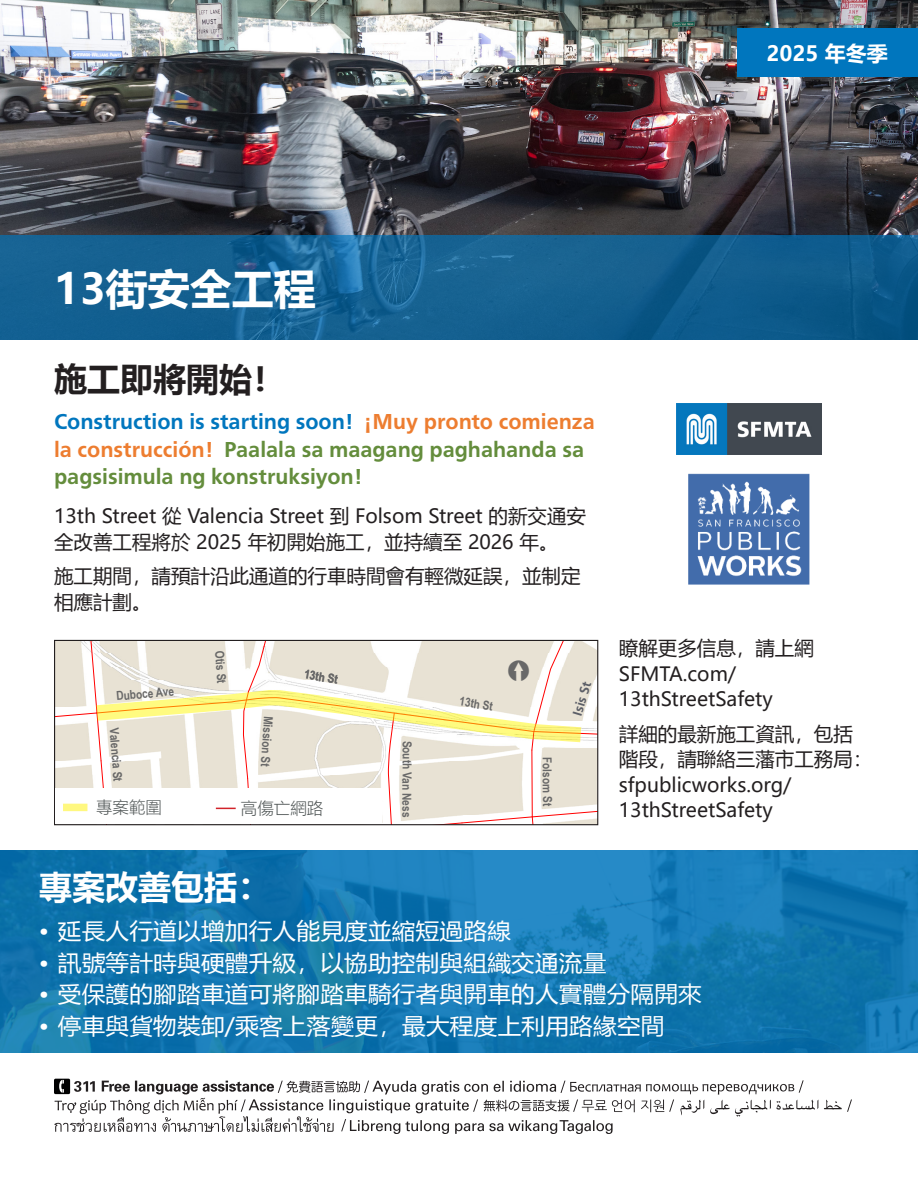
<style>
.page{position:relative;width:918px;height:1188px;background:#fff}
.page>*{position:absolute;margin:0;border:0;box-sizing:border-box;transform-origin:0 0}
.t1{font:700 42px "Microsoft Ya Hei";color:#fff}
.t2{font:700 33px "Microsoft Ya Hei";color:#231f20}
.t3{font:700 33px "Microsoft Ya Hei";color:#fff}
.t4{font:700 22.5px/27.8px "Graphein Pro";color:#648d3c}
.t5{font:22.5px "Microsoft Ya Hei";letter-spacing:.01em;color:#fff;scale:1.05 1}
.t6{font:700 21px "Microsoft Ya Hei";color:#fff}
.Subheader_copy{font:19.5px/25.5px "Microsoft Ya Hei";color:#231f20}
.Subheader_copy-2{font:300 16.5px "Microsoft Ya Hei";color:#515757}
.t7{font:700 13.8px "Graphein Pro";color:#5c5f68}
.t8{font:700 12.3px "Arial Narrow";letter-spacing:-.01em;color:#686868}
.s1{color:#0076be}
.s2{color:#ed7d30}
.s3{font-size:36.75px}
</style>
<div class="page">
<svg style="left:0;top:851px;width:918px;height:202px;background:#1378b1"></svg>
<img style="left:0;top:0;width:918px;height:235px">
<div style="left:737px;top:28px;width:181px;height:48px;background:#0076be"></div>
<svg style="left:54px;top:1079px;width:798px;height:55px"></svg>
<svg style="left:0;top:235px;width:918px;height:104px;background:#135f8f"></svg>
<img style="left:688px;top:473px;width:122px;height:111px">
<img style="left:676px;top:404px;width:146px;height:51px">
<svg style="left:55px;top:640px;width:543px;height:185px"></svg>
<p class="t6" style="left:767px;top:38px;width:123px">2025 年冬季</p>
<p class="t1" style="left:54px;top:259px;width:263px">13街安全工程</p>
<p class="t2" style="left:54px;top:356px;width:232px">施工即將開始！</p>
<p class="t4" style="left:54px;top:407px;width:542px"><span class="s1">Construction is starting soon!</span> <span class="s2">¡Muy pronto comienza la construcción!</span> Paalala sa maagang paghahanda sa pagsisimula ng konstruksiyon!</p>
<p class="Subheader_copy" style="left:54px;top:503px;width:534px">13th Street 從 Valencia Street 到 Folsom Street 的新交通安全改善工程將於 2025 年初開始施工，並持續至 2026 年。</p>
<p class="Subheader_copy" style="left:54px;top:563px;width:528px">施工期間，請預計沿此通道的行車時間會有輕微延誤，並制定相應計劃。</p>
<p class="t8" style="left:116px;top:687px;width:59px;rotate:-5deg">Duboce Ave</p>
<p class="t8" style="left:123px;top:727px;width:55px;rotate:86deg">Valencia St</p>
<p class="t8" style="left:229px;top:650px;width:34px;rotate:86deg">Otis St</p>
<p class="t8" style="left:278px;top:717px;width:52px;rotate:94deg">Mission St</p>
<p class="t8" style="left:306px;top:665px;width:35px;rotate:9deg">13th St</p>
<p class="Subheader_copy-2" style="left:96px;top:796px;width:67px">專案範圍</p>
<p class="Subheader_copy-2" style="left:241px;top:797px;width:84px">高傷亡網路</p>
<p class="t3" style="left:39px;top:864px;width:236px">專案改善包括<span class="s3">：</span></p>
<p class="t8" style="left:416px;top:741px;width:78px;rotate:90deg">South Van Ness</p>
<p class="t8" style="left:461px;top:692px;width:35px;rotate:9deg">13th St</p>
<p class="t8" style="left:556px;top:757px;width:51px;rotate:89deg">Folsom St</p>
<p class="t7" style="left:569px;top:713px;width:37px;rotate:-73deg">Isis St</p>
<p class="Subheader_copy" style="left:619px;top:635px;width:197px">瞭解更多信息，請上網<br>SFMTA.com/<br>13thStreetSafety</p>
<p class="Subheader_copy" style="left:619px;top:721px;width:235px">詳細的最新施工資訊，包括</p>
<p class="Subheader_copy" style="left:619px;top:746px;width:255px">階段，請聯絡三藩市工務局：</p>
<p class="Subheader_copy" style="left:619px;top:772px;width:174px">sfpublicworks.org/</p>
<p class="Subheader_copy" style="left:619px;top:797px;width:155px">13thStreetSafety</p>
<p class="t5" style="left:39px;top:916px;width:451px">• 延長人行道以增加行人能見度並縮短過路線</p>
<p class="t5" style="left:39px;top:947px;width:542px">• 訊號等計時與硬體升級，以協助控制與組織交通流量</p>
<p class="t5" style="left:39px;top:979px;width:633px">• 受保護的腳踏車道可將腳踏車騎行者與開車的人實體分隔開來</p>
<p class="t5" style="left:39px;top:1010px;width:597px">• 停車與貨物裝卸/乘客上落變更，最大程度上利用路緣空間</p>
</div>
